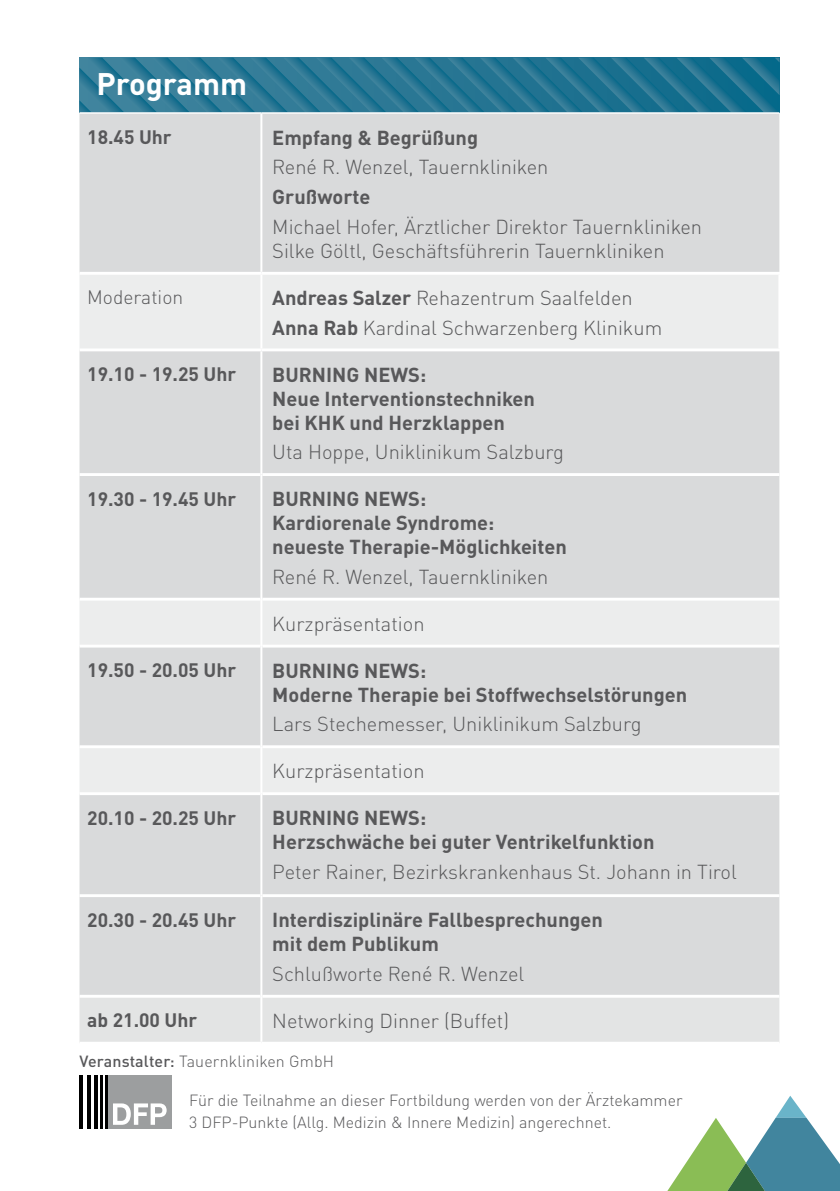
<style>
.page{position:relative;width:840px;height:1191px;background:#fff}
.page>*{position:absolute;margin:0;border:0;box-sizing:border-box;transform-origin:0 0}
.t1{font:700 30.8px "DIN Pro";color:#fff}
.t2{font:300 20px/24px "DIN Pro";color:#58585a}
.t3{font:700 20px/24px "DIN Pro";color:#58585a}
.t4{font:700 19.2px "DIN Pro";color:#58585a}
.t5{font:300 19.2px "DIN Pro";color:#58585a}
.t6{font:300 16px/22px "DIN Pro";color:#58585a}
.s1{font-weight:700}
.s2{font-weight:500}
</style>
<div class="page">
<svg style="left:79px;top:58px;width:700px;height:54px;background:#277693"></svg>
<div style="left:108px;top:1075px;width:64px;height:53px;background:#9c9e9f"></div>
<svg style="left:113px;top:1103px;width:53px;height:21px"></svg>
<hr style="left:107px;top:1075px;width:1px;height:53px;background:#000">
<hr style="left:105px;top:1075px;width:1px;height:53px;background:#000">
<hr style="left:100px;top:1075px;width:2px;height:53px;background:#000">
<hr style="left:94px;top:1075px;width:3px;height:53px;background:#000">
<hr style="left:87px;top:1075px;width:3px;height:53px;background:#000">
<hr style="left:79px;top:1075px;width:4px;height:53px;background:#000">
<div style="left:79px;top:114px;width:700px;height:880px;background:#d9dadb"></div>
<svg style="left:79px;top:275px;width:700px;height:517px;background:#dfe0e0"></svg>
<div style="left:79px;top:997px;width:700px;height:44px;background:#e3e4e4"></div>
<hr style="left:79px;top:473px;width:181px;height:3px;background:#fff">
<hr style="left:79px;top:598px;width:181px;height:2px;background:#fff">
<hr style="left:79px;top:745px;width:181px;height:3px;background:#fff">
<hr style="left:262px;top:473px;width:517px;height:3px;background:#fff">
<hr style="left:262px;top:598px;width:517px;height:2px;background:#fff">
<hr style="left:262px;top:745px;width:517px;height:3px;background:#fff">
<hr style="left:79px;top:644px;width:181px;height:3px;background:#fff">
<hr style="left:79px;top:792px;width:181px;height:3px;background:#fff">
<hr style="left:262px;top:644px;width:517px;height:3px;background:#fff">
<hr style="left:262px;top:792px;width:517px;height:3px;background:#fff">
<hr style="left:79px;top:894px;width:181px;height:3px;background:#fff">
<hr style="left:262px;top:894px;width:517px;height:3px;background:#fff">
<hr style="left:260px;top:114px;width:2px;height:158px;background:#fff">
<hr style="left:260px;top:351px;width:2px;height:123px;background:#fff">
<hr style="left:260px;top:474px;width:2px;height:125px;background:#fff">
<hr style="left:260px;top:599px;width:2px;height:47px;background:#fff">
<hr style="left:260px;top:646px;width:2px;height:100px;background:#fff">
<hr style="left:260px;top:746px;width:2px;height:47px;background:#fff">
<hr style="left:260px;top:793px;width:2px;height:102px;background:#fff">
<hr style="left:260px;top:895px;width:2px;height:101px;background:#fff">
<hr style="left:260px;top:996px;width:2px;height:45px;background:#fff">
<hr style="left:79px;top:272px;width:182px;height:3px;background:#fff">
<hr style="left:261px;top:272px;width:519px;height:3px;background:#fff">
<hr style="left:260px;top:275px;width:2px;height:73px;background:#fff">
<hr style="left:778px;top:275px;width:2px;height:73px;background:#fff">
<hr style="left:79px;top:348px;width:182px;height:3px;background:#fff">
<hr style="left:261px;top:348px;width:519px;height:3px;background:#fff">
<svg style="left:667px;top:1096px;width:172px;height:95px"></svg>
<h1 class="t1" style="left:96px;top:59px;width:152px">Programm</h1>
<p class="t4" style="left:87px;top:121px;width:86px">18.45 Uhr</p>
<p class="t3" style="left:272px;top:123px;width:207px">Empfang &amp; Begrüßung</p>
<p class="t2" style="left:272px;top:153px;width:277px">René R. Wenzel, Tauernkliniken</p>
<p class="t3" style="left:272px;top:183px;width:99px">Grußworte</p>
<p class="t2" style="left:272px;top:213px;width:431px">Michael Hofer, Ärztlicher Direktor Tauernkliniken<br>Silke Göltl, Geschäftsführerin Tauernkliniken</p>
<p class="t5" style="left:87px;top:283px;width:97px">Moderation</p>
<p class="t2" style="left:272px;top:281px;width:391px;line-height:29.6px"><span class="s1">Andreas Salzer</span> Rehazentrum Saalfelden<br><span class="s1">Anna Rab</span> Kardinal Schwarzenberg Klinikum</p>
<p class="t4" style="left:87px;top:358px;width:150px">19.10 - 19.25 Uhr</p>
<p class="t3" style="left:272px;top:360px;width:264px">BURNING NEWS:<br>Neue Interventionstechniken bei KHK und Herzklappen</p>
<p class="t2" style="left:272px;top:438px;width:293px">Uta Hoppe, Uniklinikum Salzburg</p>
<p class="t4" style="left:87px;top:482px;width:150px">19.30 - 19.45 Uhr</p>
<p class="t3" style="left:272px;top:484px;width:296px">BURNING NEWS:<br>Kardiorenale Syndrome: neueste Therapie-Möglichkeiten</p>
<p class="t2" style="left:272px;top:563px;width:277px">René R. Wenzel, Tauernkliniken</p>
<p class="t2" style="left:272px;top:610px;width:154px">Kurzpräsentation</p>
<p class="t4" style="left:87px;top:654px;width:150px">19.50 - 20.05 Uhr</p>
<p class="t3" style="left:272px;top:656px;width:416px">BURNING NEWS:<br>Moderne Therapie bei Stoffwechselstörungen</p>
<p class="t2" style="left:272px;top:710px;width:370px">Lars Stechemesser, Uniklinikum Salzburg</p>
<p class="t2" style="left:272px;top:757px;width:154px">Kurzpräsentation</p>
<p class="t4" style="left:87px;top:801px;width:150px">20.10 - 20.25 Uhr</p>
<p class="t3" style="left:272px;top:803px;width:383px">BURNING NEWS:<br>Herzschwäche bei guter Ventrikelfunktion</p>
<p class="t2" style="left:272px;top:858px;width:465px">Peter Rainer, Bezirkskrankenhaus St. Johann in Tirol</p>
<p class="t4" style="left:87px;top:903px;width:150px">20.30 - 20.45 Uhr</p>
<p class="t3" style="left:272px;top:905px;width:332px">Interdisziplinäre Fallbesprechungen mit dem Publikum</p>
<p class="t2" style="left:272px;top:960px;width:253px">Schlußworte René R. Wenzel</p>
<p class="t4" style="left:87px;top:1004px;width:111px">ab 21.00 Uhr</p>
<p class="t2" style="left:272px;top:1007px;width:238px">Networking Dinner (Buffet)</p>
<p class="t6" style="left:79px;top:1049px;width:256px"><span class="s2">Veranstalter:</span> Tauernkliniken GmbH</p>
<p class="t6" style="left:189px;top:1087px;width:494px">Für die Teilnahme an dieser Fortbildung werden von der Ärztekammer<br>3 DFP-Punkte (Allg. Medizin &amp; Innere Medizin) angerechnet.</p>
</div>
